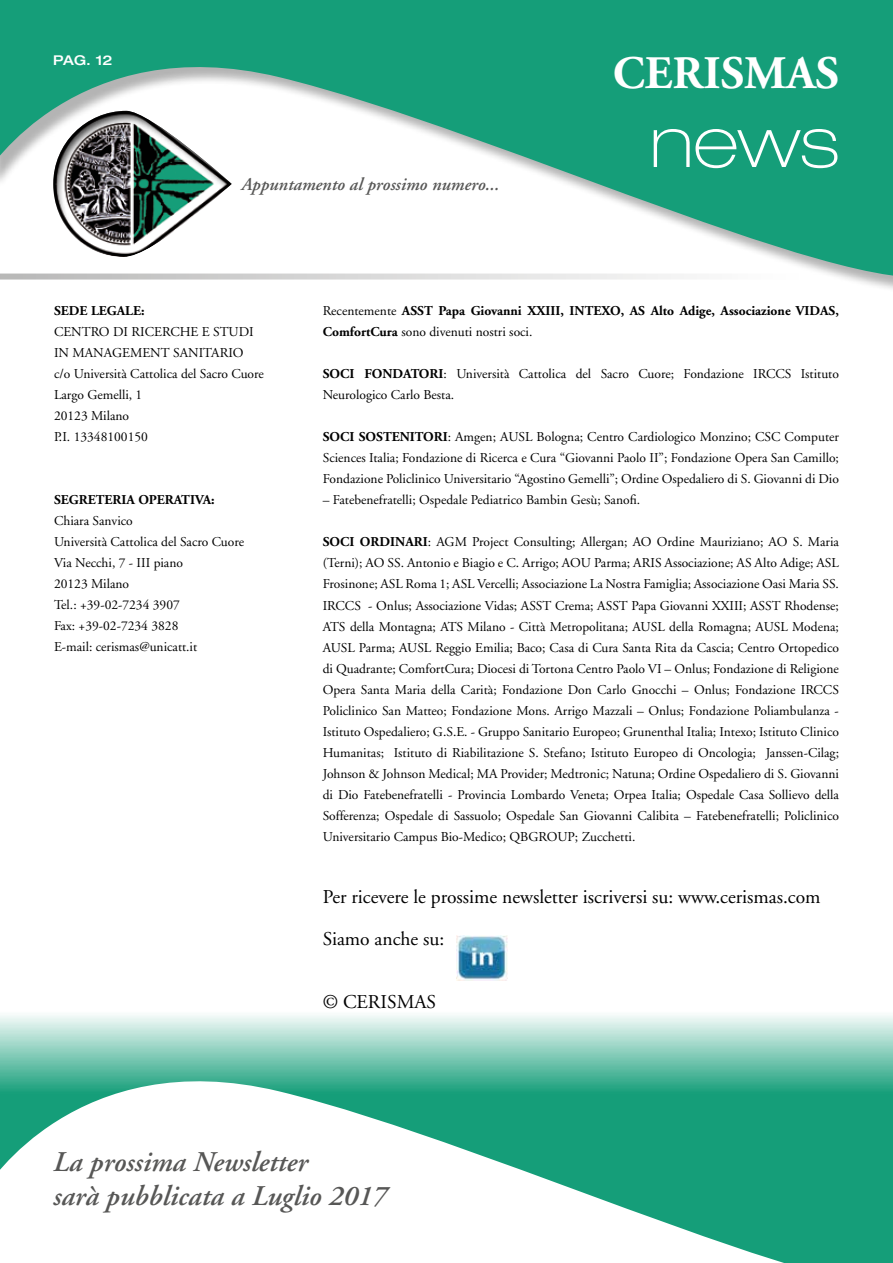
<style>
.page{position:relative;width:893px;height:1263px;background:#fff}
.page>*{position:absolute;margin:0;border:0;box-sizing:border-box;transform-origin:0 0}
.t1{font:100 expanded 72px "Helvetica Neue";color:#fff}
.t2{font:700 46.5px "Adobe Garamond";color:#fff}
.t3{font:italic 600 28.5px/34.2px "Adobe Garamond";color:#575756}
.t4{font:19.5px/42px "Adobe Garamond";color:#000}
.t5{font:italic 600 18px "Adobe Garamond";color:#575756}
.t6{font:13.5px/21px "Adobe Garamond";color:#000}
.t7{font:700 13.5px/21px "Adobe Garamond";color:#000}
.t8{font:500 expanded 13.5px "Helvetica Neue";color:#fff}
.s1{font-weight:400}
.s2{font-weight:700}
</style>
<div class="page">
<svg style="left:0;top:0;width:893px;height:289px;fill:#159e79"></svg>
<svg style="left:0;top:274px;width:801px;height:6px"></svg>
<div style="left:50px;top:109px;width:182px;height:149px;background:#000;opacity:.75"></div>
<img style="left:456px;top:935px;width:51px;height:45px">
<svg style="left:0;top:1015px;width:893px;height:248px"></svg>
<p class="t8" style="left:53px;top:52px;width:61px">PAG. 12</p>
<h3 class="t5" style="left:242px;top:175px;width:259px">Appuntamento al prossimo numero...</h3>
<h2 class="t2" style="left:613px;top:48px;width:228px">CERISMAS</h2>
<h1 class="t1" style="left:650px;top:99px;width:191px">news</h1>
<p class="t7" style="left:54px;top:301px;width:92px">SEDE LEGALE:</p>
<p class="t6" style="left:54px;top:322px;width:211px">CENTRO DI RICERCHE E STUDI<br>IN MANAGEMENT SANITARIO<br>c/o Università Cattolica del Sacro Cuore<br>Largo Gemelli, 1<br>20123 Milano<br>P.I. 13348100150</p>
<p class="t7" style="left:54px;top:490px;width:162px">SEGRETERIA OPERATIVA:</p>
<p class="t6" style="left:54px;top:511px;width:192px">Chiara Sanvico<br>Università Cattolica del Sacro Cuore<br>Via Necchi, 7 - III piano<br>20123 Milano<br>Tel.: +39-02-7234 3907<br>Fax: +39-02-7234 3828<br>E-mail: cerismas@unicatt.it</p>
<p class="t7" style="left:323px;top:301px;width:518px"><span class="s1">Recentemente</span> ASST Papa Giovanni XXIII, INTEXO, AS Alto Adige, Associazione VIDAS,<br>ComfortCura <span class="s1">sono divenuti nostri soci.</span></p>
<p class="t6" style="left:323px;top:364px;width:518px"><span class="s2">SOCI FONDATORI</span>: Università Cattolica del Sacro Cuore; Fondazione IRCCS Istituto<br>Neurologico Carlo Besta.</p>
<p class="t6" style="left:323px;top:427px;width:518px;text-align:justify"><span class="s2">SOCI SOSTENITORI</span>: Amgen; AUSL Bologna; Centro Cardiologico Monzino; CSC Computer Sciences Italia; Fondazione di Ricerca e Cura “Giovanni Paolo II”; Fondazione Opera San Camillo; Fondazione Policlinico Universitario “Agostino Gemelli”; Ordine Ospedaliero di S. Giovanni di Dio</p>
<p class="t6" style="left:323px;top:490px;width:319px">– Fatebenefratelli; Ospedale Pediatrico Bambin Gesù; Sanofi.</p>
<p class="t6" style="left:323px;top:532px;width:518px;text-align:justify"><span class="s2">SOCI ORDINARI</span>: AGM Project Consulting; Allergan; AO Ordine Mauriziano; AO S. Maria (Terni); AO SS. Antonio e Biagio e C. Arrigo; AOU Parma; ARIS Associazione; AS Alto Adige; ASL Frosinone; ASL Roma 1; ASL Vercelli; Associazione La Nostra Famiglia; Associazione Oasi Maria SS.<br>IRCCS - Onlus; Associazione Vidas; ASST Crema; ASST Papa Giovanni XXIII; ASST Rhodense; ATS della Montagna; ATS Milano - Città Metropolitana; AUSL della Romagna; AUSL Modena; AUSL Parma; AUSL Reggio Emilia; Baco; Casa di Cura Santa Rita da Cascia; Centro Ortopedico di Quadrante; ComfortCura; Diocesi di Tortona Centro Paolo VI – Onlus; Fondazione di Religione Opera Santa Maria della Carità; Fondazione Don Carlo Gnocchi – Onlus; Fondazione IRCCS Policlinico San Matteo; Fondazione Mons. Arrigo Mazzali – Onlus; Fondazione Poliambulanza - Istituto Ospedaliero; G.S.E. - Gruppo Sanitario Europeo; Grunenthal Italia; Intexo; Istituto Clinico Humanitas; Istituto di Riabilitazione S. Stefano; Istituto Europeo di Oncologia; Janssen-Cilag; Johnson &amp; Johnson Medical; MA Provider; Medtronic; Natuna; Ordine Ospedaliero di S. Giovanni di Dio Fatebenefratelli - Provincia Lombardo Veneta; Orpea Italia; Ospedale Casa Sollievo della Sofferenza; Ospedale di Sassuolo; Ospedale San Giovanni Calibita – Fatebenefratelli; Policlinico Universitario Campus Bio-Medico; QBGROUP; Zucchetti.</p>
<h3 class="t4" style="left:323px;top:877px;width:499px">Per ricevere le prossime newsletter iscriversi su: www.cerismas.com<br>Siamo anche su:</h3>
<h3 class="t4" style="left:323px;top:982px;width:115px">© CERISMAS</h3>
<h3 class="t3" style="left:53px;top:1146px;width:335px">La prossima Newsletter<br>sarà pubblicata a Luglio 2017</h3>
</div>
